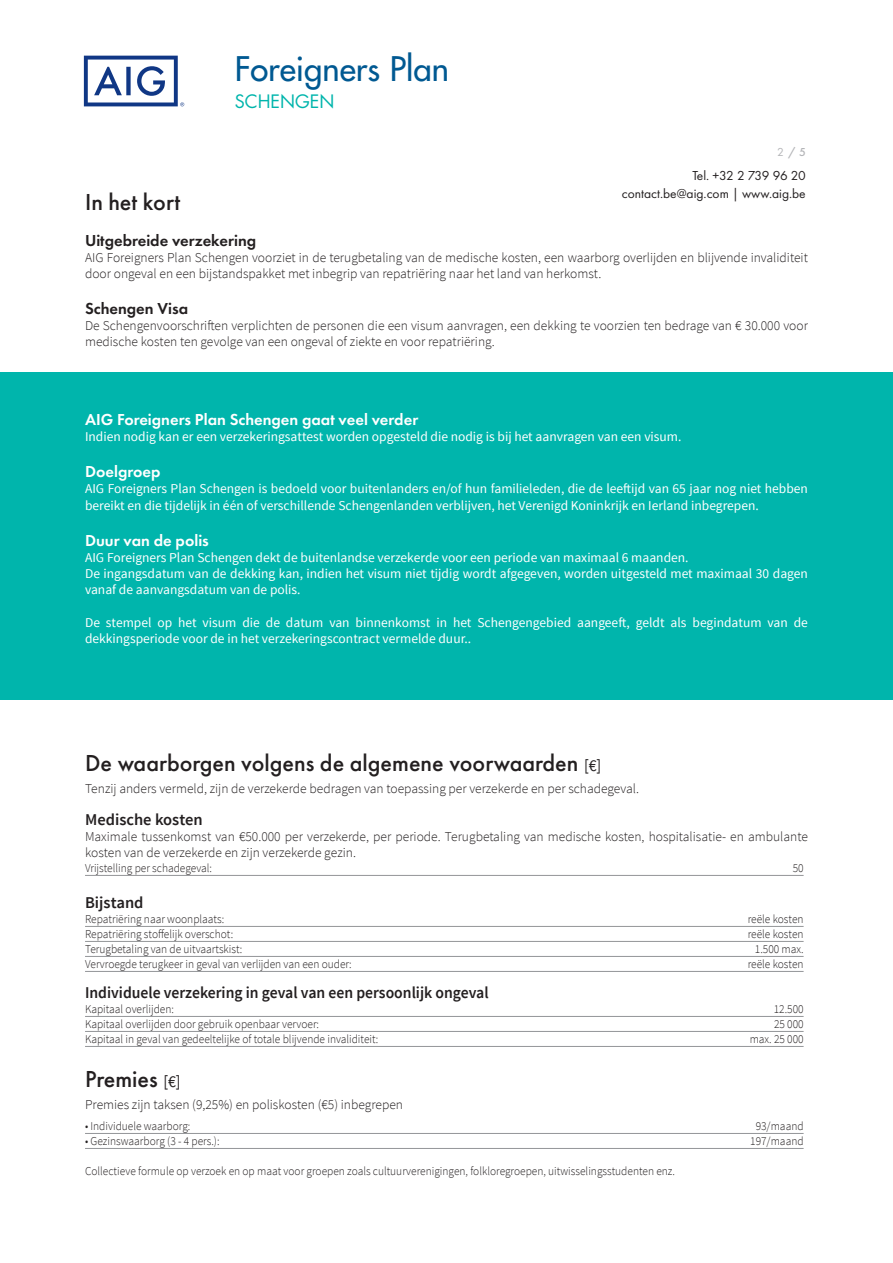
<style>
.page{position:relative;width:893px;height:1263px;background:#fff}
.page>*{position:absolute;margin:0;border:0;box-sizing:border-box;transform-origin:0 0}
.t1{font:33px "Futura";color:#005992}
.t2{font:500 24px "Futura PT";color:#231f20}
.t3{font:18px "Futura";color:#00b5ac}
.t4{font:600 16.5px "Futura PT";color:#fff}
.t5{font:600 16.5px "Source Sans Pro";color:#231f20;scale:.95 1}
.t6{font:600 16.5px "Futura PT";color:#231f20}
.t7{font:600 16.5px "Source Sans Pro";color:#231f20}
.t8{font:13.5px/16.2px "Source Sans Pro";color:#fff}
.t9{font:300 13.5px/16.2px "Source Sans Pro";color:#231f20}
.t10{font:13.5px/18px "Futura PT";color:#231f20;text-align:right}
.t11{font:300 12px "Source Sans Pro";color:#231f20;scale:.95 1}
.t12{font:500 12px "Futura PT";color:#b4b5b8}
.s1{font-weight:400}
.s2{font-family:"Source Sans Pro";font-weight:400;font-size:16.5px}
</style>
<div class="page">
<svg style="left:84px;top:56px;width:100px;height:50px"></svg>
<div style="left:0;top:372px;width:893px;height:327px;background:#00b5ac"></div>
<hr style="left:85px;top:875px;width:719px;height:1px;background:#939598">
<hr style="left:85px;top:926px;width:719px;height:1px;background:#939598">
<hr style="left:85px;top:941px;width:719px;height:1px;background:#939598">
<hr style="left:85px;top:956px;width:719px;height:1px;background:#939598">
<hr style="left:85px;top:971px;width:719px;height:1px;background:#939598">
<hr style="left:85px;top:1016px;width:719px;height:1px;background:#939598">
<hr style="left:85px;top:1031px;width:719px;height:1px;background:#939598">
<hr style="left:85px;top:1046px;width:719px;height:1px;background:#939598">
<hr style="left:85px;top:1133px;width:719px;height:1px;background:#939598">
<hr style="left:85px;top:1148px;width:719px;height:1px;background:#939598">
<h1 class="t1" style="left:235px;top:48px;width:216px">Foreigners Plan</h1>
<h3 class="t3" style="left:235px;top:90px;width:101px">SCHENGEN</h3>
<p class="t12" style="left:777px;top:145px;width:30px"><span class="s1">2</span> / 5</p>
<p class="t10" style="left:622px;top:167px;width:185px">Tel. +32 2 739 96 20 contact.be@aig.com | www.aig.be</p>
<h2 class="t2" style="left:85px;top:187px;width:97px">In het kort</h2>
<p class="t6" style="left:85px;top:230px;width:173px">Uitgebreide verzekering</p>
<p class="t9" style="left:85px;top:249px;width:724px">AIG Foreigners Plan Schengen voorziet in de terugbetaling van de medische kosten, een waarborg overlijden en blijvende invaliditeit door ongeval en een bijstandspakket met inbegrip van repatriëring naar het land van herkomst.</p>
<p class="t6" style="left:85px;top:298px;width:105px">Schengen Visa</p>
<p class="t9" style="left:85px;top:318px;width:724px">De Schengenvoorschriften verplichten de personen die een visum aanvragen, een dekking te voorzien ten bedrage van € 30.000 voor medische kosten ten gevolge van een ongeval of ziekte en voor repatriëring.</p>
<p class="t4" style="left:85px;top:409px;width:335px">AIG Foreigners Plan Schengen gaat veel verder</p>
<p class="t8" style="left:85px;top:429px;width:598px">Indien nodig kan er een verzekeringsattest worden opgesteld die nodig is bij het aanvragen van een visum.</p>
<p class="t4" style="left:85px;top:461px;width:77px">Doelgroep</p>
<p class="t8" style="left:85px;top:481px;width:724px">AIG Foreigners Plan Schengen is bedoeld voor buitenlanders en/of hun familieleden, die de leeftijd van 65 jaar nog niet hebben bereikt en die tijdelijk in één of verschillende Schengenlanden verblijven, het Verenigd Koninkrijk en Ierland inbegrepen.</p>
<p class="t4" style="left:85px;top:530px;width:125px">Duur van de polis</p>
<p class="t8" style="left:85px;top:549px;width:724px">AIG Foreigners Plan Schengen dekt de buitenlandse verzekerde voor een periode van maximaal 6 maanden.<br>De ingangsdatum van de dekking kan, indien het visum niet tijdig wordt afgegeven, worden uitgesteld met maximaal 30 dagen vanaf de aanvangsdatum van de polis.</p>
<p class="t8" style="left:85px;top:614px;width:724px">De stempel op het visum die de datum van binnenkomst in het Schengengebied aangeeft, geldt als begindatum van de dekkingsperiode voor de in het verzekeringscontract vermelde duur..</p>
<h2 class="t2" style="left:85px;top:748px;width:518px">De waarborgen volgens de algemene voorwaarden <span class="s2">[€]</span></h2>
<p class="t9" style="left:85px;top:781px;width:555px">Tenzij anders vermeld, zijn de verzekerde bedragen van toepassing per verzekerde en per schadegeval.</p>
<p class="t7" style="left:85px;top:809px;width:119px">Medische kosten</p>
<p class="t9" style="left:85px;top:829px;width:724px">Maximale tussenkomst van €50.000 per verzekerde, per periode. Terugbetaling van medische kosten, hospitalisatie- en ambulante kosten van de verzekerde en zijn verzekerde gezin.</p>
<p class="t11" style="left:85px;top:861px;width:135px">Vrijstelling per schadegeval:</p>
<p class="t11" style="left:793px;top:861px;width:13px">50</p>
<p class="t7" style="left:85px;top:892px;width:60px">Bijstand</p>
<p class="t11" style="left:85px;top:912px;width:148px">Repatriëring naar woonplaats:</p>
<p class="t11" style="left:748px;top:912px;width:60px">reële kosten</p>
<p class="t11" style="left:85px;top:927px;width:157px">Repatriëring stoffelijk overschot:</p>
<p class="t11" style="left:748px;top:927px;width:60px">reële kosten</p>
<p class="t11" style="left:85px;top:942px;width:167px">Terugbetaling van de uitvaartskist:</p>
<p class="t11" style="left:755px;top:942px;width:53px">1.500 max.</p>
<p class="t11" style="left:85px;top:957px;width:282px">Vervroegde terugkeer in geval van verlijden van een ouder:</p>
<p class="t11" style="left:748px;top:957px;width:60px">reële kosten</p>
<p class="t5" style="left:85px;top:982px;width:426px">Individuele verzekering in geval van een persoonlijk ongeval</p>
<p class="t11" style="left:85px;top:1002px;width:95px">Kapitaal overlijden:</p>
<p class="t11" style="left:774px;top:1002px;width:33px">12.500</p>
<p class="t11" style="left:85px;top:1017px;width:248px">Kapitaal overlijden door gebruik openbaar vervoer:</p>
<p class="t11" style="left:774px;top:1017px;width:33px">25 000</p>
<p class="t11" style="left:85px;top:1032px;width:310px">Kapitaal in geval van gedeeltelijke of totale blijvende invaliditeit:</p>
<p class="t11" style="left:750px;top:1032px;width:58px">max. 25 000</p>
<h2 class="t2" style="left:85px;top:1065px;width:97px">Premies <span class="s2">[€]</span></h2>
<p class="t9" style="left:85px;top:1097px;width:320px">Premies zijn taksen (9,25%) en poliskosten (€5) inbegrepen</p>
<p class="t11" style="left:85px;top:1119px;width:112px">• Individuele waarborg:</p>
<p class="t11" style="left:756px;top:1119px;width:52px">93/maand</p>
<p class="t11" style="left:85px;top:1134px;width:143px">• Gezinswaarborg (3 - 4 pers.):</p>
<p class="t11" style="left:750px;top:1134px;width:58px">197/maand</p>
<p class="t11" style="left:85px;top:1164px;width:622px">Collectieve formule op verzoek en op maat voor groepen zoals cultuurverenigingen, folkloregroepen, uitwisselingsstudenten enz.</p>
</div>
